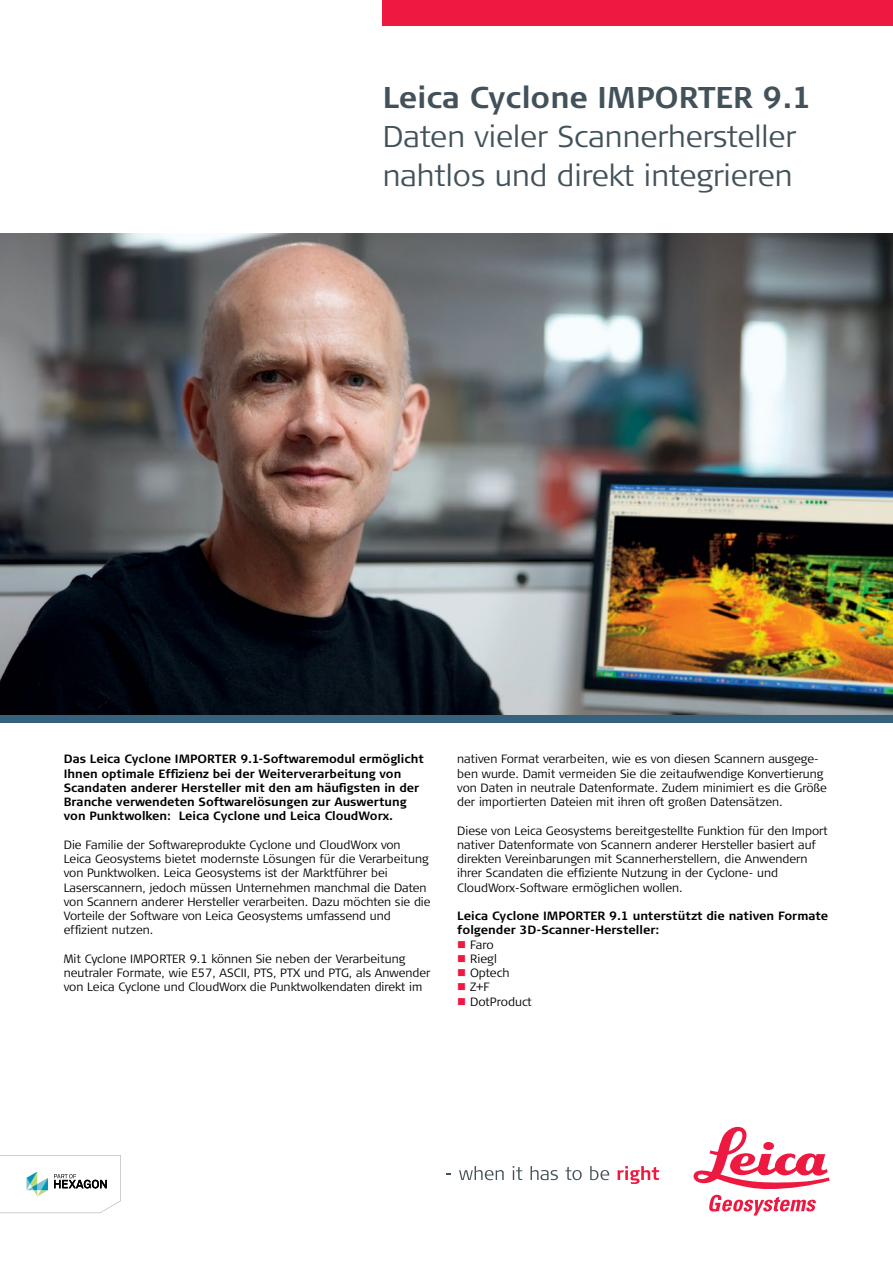
<style>
.page{position:relative;width:893px;height:1263px;background:#fff}
.page>*{position:absolute;margin:0;border:0;box-sizing:border-box;transform-origin:0 0}
.t1{font:300 30px/39px "Signa Column";color:#43525a}
.t2{font:700 30px "Signa Column";color:#43525a}
.t3{font:300 12px/14.2px "Signa Column";color:#000}
.t4{font:700 12px/14.2px "Signa Column";color:#000}
.s1{color:#ed1941}
</style>
<div class="page">
<div style="left:383px;top:0;width:510px;height:26px;background:#ed1941"></div>
<svg style="left:459px;top:1166px;width:45px;height:14px"></svg>
<svg style="left:513px;top:1166px;width:9px;height:14px"></svg>
<svg style="left:531px;top:1166px;width:27px;height:14px"></svg>
<svg style="left:565px;top:1167px;width:17px;height:13px"></svg>
<svg style="left:590px;top:1166px;width:19px;height:14px"></svg>
<svg style="left:618px;top:1166px;width:41px;height:18px"></svg>
<svg style="left:693px;top:1127px;width:136px;height:62px"></svg>
<svg style="left:709px;top:1195px;width:107px;height:20px"></svg>
<img style="left:0;top:234px;width:893px;height:481px">
<div style="left:0;top:715px;width:893px;height:8px;background:#35617d"></div>
<svg style="left:0;top:1155px;width:121px;height:58px"></svg>
<h1 class="t2" style="left:383px;top:79px;width:431px">Leica Cyclone IMPORTER 9.1</h1>
<h1 class="t1" style="left:383px;top:118px;width:415px">Daten vieler Scannerhersteller nahtlos und direkt integrieren</h1>
<p class="t4" style="left:64px;top:752px;width:361px">Das Leica Cyclone IMPORTER 9.1-Softwaremodul ermöglicht Ihnen optimale Effizienz bei der Weiterverarbeitung von Scandaten anderer Hersteller mit den am häufigsten in der Branche verwendeten Softwarelösungen zur Auswertung von Punktwolken: Leica Cyclone und Leica CloudWorx.</p>
<p class="t3" style="left:64px;top:838px;width:368px">Die Familie der Softwareprodukte Cyclone und CloudWorx von Leica Geosystems bietet modernste Lösungen für die Verarbeitung von Punktwolken. Leica Geosystems ist der Marktführer bei Laserscannern, jedoch müssen Unternehmen manchmal die Daten von Scannern anderer Hersteller verarbeiten. Dazu möchten sie die Vorteile der Software von Leica Geosystems umfassend und effizient nutzen.</p>
<p class="t3" style="left:64px;top:952px;width:368px">Mit Cyclone IMPORTER 9.1 können Sie neben der Verarbeitung neutraler Formate, wie E57, ASCII, PTS, PTX und PTG, als Anwender von Leica Cyclone und CloudWorx die Punktwolkendaten direkt im</p>
<p class="t3" style="left:457px;top:752px;width:371px">nativen Format verarbeiten, wie es von diesen Scannern ausgege&shy;ben wurde. Damit vermeiden Sie die zeitaufwendige Konvertierung von Daten in neutrale Datenformate. Zudem minimiert es die Größe der importierten Dateien mit ihren oft großen Datensätzen.</p>
<p class="t3" style="left:457px;top:823px;width:372px">Diese von Leica Geosystems bereitgestellte Funktion für den Import nativer Datenformate von Scannern anderer Hersteller basiert auf direkten Vereinbarungen mit Scannerherstellern, die Anwendern ihrer Scandaten die effiziente Nutzung in der Cyclone- und CloudWorx-Software ermöglichen wollen.</p>
<p class="t4" style="left:457px;top:909px;width:373px">Leica Cyclone IMPORTER 9.1 unterstützt die nativen Formate folgender 3D-Scanner-Hersteller:</p>
<p class="t3" style="left:457px;top:937px;width:38px"><span class="s1">■</span> Faro</p>
<p class="t3" style="left:457px;top:952px;width:41px"><span class="s1">■</span> Riegl</p>
<p class="t3" style="left:457px;top:966px;width:54px"><span class="s1">■</span> Optech</p>
<p class="t3" style="left:457px;top:980px;width:34px"><span class="s1">■</span> Z+F</p>
<p class="t3" style="left:457px;top:994px;width:76px"><span class="s1">■</span> DotProduct</p>
</div>
